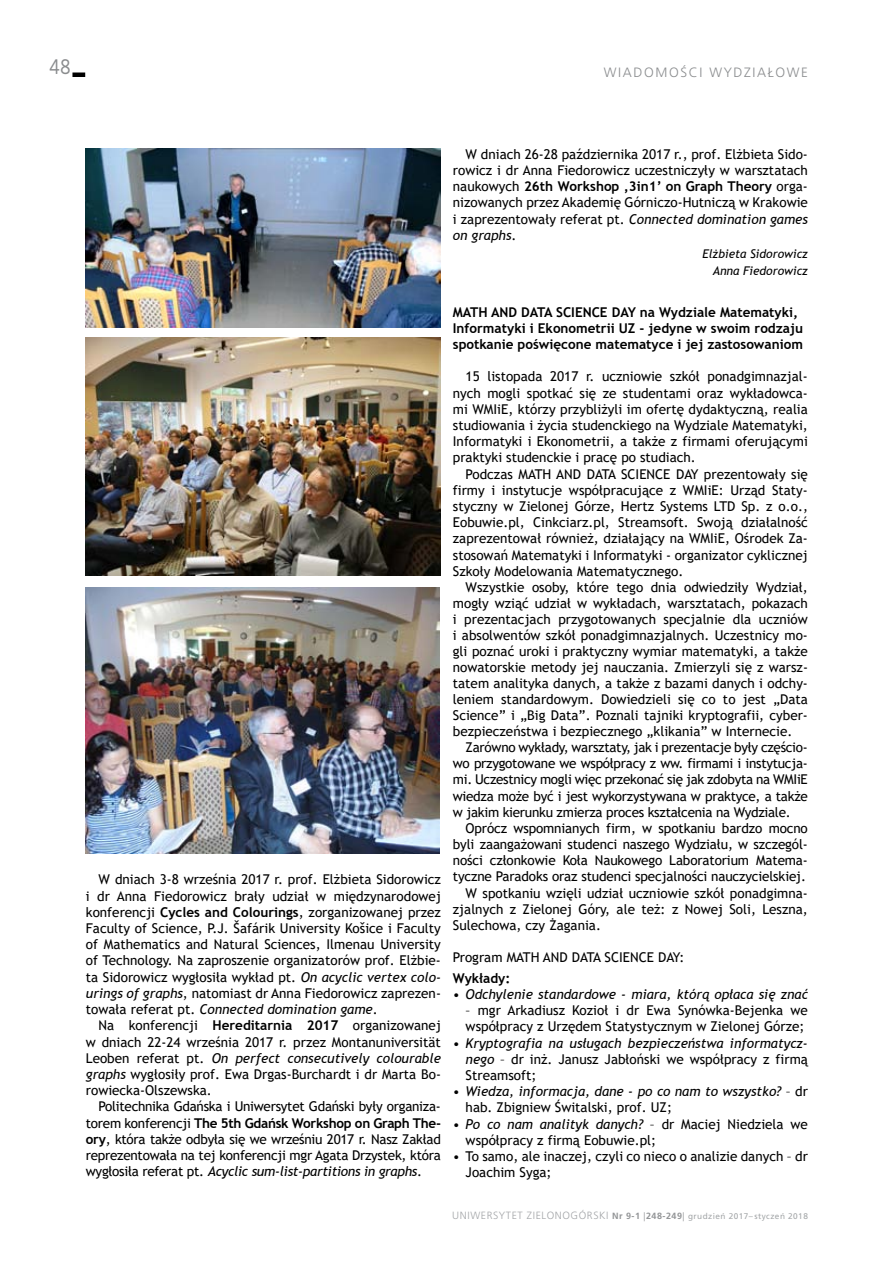
<style>
.page{position:relative;width:893px;height:1263px;background:#fff}
.page>*{position:absolute;margin:0;border:0;box-sizing:border-box;transform-origin:0 0}
.t1{font:21px "EFN Bureau OT";color:#8a8c8e}
.t2{font:13.5px/16.2px "Trebuchet MS";color:#000;text-align:justify}
.t3{font:700 13.5px/16.2px "Trebuchet MS";color:#000}
.t4{font:italic 13.5px/16.2px "Trebuchet MS";color:#000}
.t5{font:300 13.5px "Frutiger LT Pro";color:#8a8c8e}
.t6{font:italic 12px/17.7px "Trebuchet MS";color:#000;text-align:right}
.t7{font:300 10.5px "Frutiger LT Pro";letter-spacing:.055em;color:#a3a5a8}
.s1{font-weight:700}
.s2{font-style:italic}
.s3{font-style:normal}
.s4{font-weight:700;font-size:9px;color:#939597}
.s5{font-size:9px;color:#939597}
.s6{font-weight:400;font-size:8.25px;color:#a4a7a9}
</style>
<div class="page">
<div style="left:72px;top:72px;width:13px;height:5px;background:#000"></div>
<img style="left:85px;top:149px;width:355px;height:178px">
<img style="left:85px;top:588px;width:355px;height:266px">
<img style="left:85px;top:338px;width:356px;height:237px">
<h1 class="t1" style="left:49px;top:55px;width:23px">48</h1>
<p class="t5" style="left:604px;top:65px;width:11px">WIADOMOŚCIWYDZIAŁOWE</p>
<p class="t2" style="left:86px;top:871px;width:357px;text-indent:13px">W dniach 3-8 września 2017 r. prof. Elżbieta Sidorowicz i dr Anna Fiedorowicz brały udział w międzynarodowej konferencji <span class="s1">Cycles and Colourings</span>, zorganizowanej przez Faculty of Science, P.J. Šafárik University Košice i Faculty of Mathematics and Natural Sciences, Ilmenau University of Technology. Na zaproszenie organizatorów prof. Elżbie&shy;ta Sidorowicz wygłosiła wykład pt. <span class="s2">On acyclic vertex colo&shy;urings of graphs</span>, natomiast dr Anna Fiedorowicz zaprezen&shy;towała referat pt. <span class="s2">Connected domination game</span>.</p>
<p class="t2" style="left:86px;top:1017px;width:357px;text-indent:13px">Na konferencji <span class="s1">Hereditarnia 2017</span> organizowanej w dniach 22-24 września 2017 r. przez Montanuniversität Leoben referat pt. <span class="s2">On perfect consecutively colourable graphs</span> wygłosiły prof. Ewa Drgas-Burchardt i dr Marta Bo&shy;rowiecka-Olszewska.</p>
<p class="t2" style="left:86px;top:1098px;width:357px;text-indent:13px">Politechnika Gdańska i Uniwersytet Gdański były organiza&shy;torem konferencji <span class="s1">The 5th Gdańsk Workshop on Graph The&shy;ory</span>, która także odbyła się we wrześniu 2017 r. Nasz Zakład reprezentowała na tej konferencji mgr Agata Drzystek, która wygłosiła referat pt. <span class="s2">Acyclic sum-list-partitions in graphs</span>.</p>
<p class="t2" style="left:453px;top:146px;width:357px;text-indent:13px">W dniach 26-28 października 2017 r., prof. Elżbieta Sido&shy;rowicz i dr Anna Fiedorowicz uczestniczyły w warsztatach naukowych <span class="s1">26th Workshop ‚3in1’ on Graph Theory</span> orga&shy;nizowanych przez Akademię Górniczo-Hutniczą w Krakowie i zaprezentowały referat pt. <span class="s2">Connected domination games on graphs</span>.</p>
<p class="t6" style="left:702px;top:244px;width:107px">Elżbieta Sidorowicz<br>Anna Fiedorowicz</p>
<p class="t3" style="left:453px;top:304px;width:352px">MATH AND DATA SCIENCE DAY na Wydziale Matematyki,<br>Informatyki i Ekonometrii UZ - jedyne w swoim rodzaju spotkanie poświęcone matematyce i jej zastosowaniom</p>
<p class="t2" style="left:453px;top:368px;width:357px;text-indent:13px">15 listopada 2017 r. uczniowie szkół ponadgimnazjal&shy;nych mogli spotkać się ze studentami oraz wykładowca&shy;mi WMIiE, którzy przybliżyli im ofertę dydaktyczną, realia studiowania i życia studenckiego na Wydziale Matematyki, Informatyki i Ekonometrii, a także z firmami oferującymi praktyki studenckie i pracę po studiach.</p>
<p class="t2" style="left:453px;top:466px;width:357px;text-indent:13px">Podczas MATH AND DATA SCIENCE DAY prezentowały się firmy i instytucje współpracujące z WMIiE: Urząd Staty&shy;styczny w Zielonej Górze, Hertz Systems LTD Sp. z o.o., Eobuwie.pl, Cinkciarz.pl, Streamsoft. Swoją działalność zaprezentował również, działający na WMIiE, Ośrodek Za&shy;stosowań Matematyki i Informatyki - organizator cyklicznej Szkoły Modelowania Matematycznego.</p>
<p class="t2" style="left:453px;top:579px;width:357px;text-indent:13px">Wszystkie osoby, które tego dnia odwiedziły Wydział, mogły wziąć udział w wykładach, warsztatach, pokazach i prezentacjach przygotowanych specjalnie dla uczniów i absolwentów szkół ponadgimnazjalnych. Uczestnicy mo&shy;gli poznać uroki i praktyczny wymiar matematyki, a także nowatorskie metody jej nauczania. Zmierzyli się z warsz&shy;tatem analityka danych, a także z bazami danych i odchy&shy;leniem standardowym. Dowiedzieli się co to jest „Data Science” i „Big Data”. Poznali tajniki kryptografii, cyber&shy;bezpieczeństwa i bezpiecznego „klikania” w Internecie.</p>
<p class="t2" style="left:453px;top:739px;width:356px;text-indent:13px">Zarówno wykłady, warsztaty, jak i prezentacje były częścio&shy;wo przygotowane we współpracy z ww. firmami i instytucja&shy;mi. Uczestnicy mogli więc przekonać się jak zdobyta na WMIiE wiedza może być i jest wykorzystywana w praktyce, a także w jakim kierunku zmierza proces kształcenia na Wydziale.</p>
<p class="t2" style="left:466px;top:820px;width:344px">Oprócz wspomnianych firm, w spotkaniu bardzo mocno</p>
<p class="t2" style="left:453px;top:836px;width:356px">byli zaangażowani studenci naszego Wydziału, w szczegól-</p>
<p class="t2" style="left:453px;top:852px;width:356px">ności członkowie Koła Naukowego Laboratorium Matema-</p>
<p class="t2" style="left:453px;top:868px;width:355px">tyczne Paradoks oraz studenci specjalności nauczycielskiej.</p>
<p class="t2" style="left:466px;top:885px;width:344px">W spotkaniu wzięli udział uczniowie szkół ponadgimna-</p>
<p class="t2" style="left:453px;top:901px;width:356px">zjalnych z Zielonej Góry, ale też: z Nowej Soli, Leszna,</p>
<p class="t2" style="left:453px;top:917px;width:150px">Sulechowa, czy Żagania.</p>
<p class="t2" style="left:453px;top:949px;width:233px">Program MATH AND DATA SCIENCE DAY:</p>
<p class="t3" style="left:453px;top:970px;width:59px">Wykłady:</p>
<p class="t4" style="left:453px;top:986px;width:357px"><span class="s3">•</span> Odchylenie standardowe - miara, którą opłaca się znać</p>
<p class="t2" style="left:466px;top:1002px;width:344px">– mgr Arkadiusz Kozioł i dr Ewa Synówka-Bejenka we współpracy z Urzędem Statystycznym w Zielonej Górze;</p>
<p class="t2" style="left:466px;top:1035px;width:344px;text-indent:-13px">• <span class="s2">Kryptografia na usługach bezpieczeństwa informatycz&shy;nego</span> – dr inż. Janusz Jabłoński we współpracy z firmą Streamsoft;</p>
<p class="t4" style="left:466px;top:1083px;width:344px;text-indent:-13px"><span class="s3">•</span> Wiedza, informacja, dane - po co nam to wszystko? <span class="s3">– dr hab. Zbigniew Świtalski, prof. UZ;</span></p>
<p class="t2" style="left:466px;top:1116px;width:344px;text-indent:-13px">• <span class="s2">Po co nam analityk danych?</span> – dr Maciej Niedziela we współpracy z firmą Eobuwie.pl;</p>
<p class="t2" style="left:466px;top:1148px;width:344px;text-indent:-13px">• To samo, ale inaczej, czyli co nieco o analizie danych – dr<br>Joachim Syga;</p>
<p class="t7" style="left:452px;top:1209px;width:357px">UNIWERSYTET ZIELONOGÓRSKI <span class="s4">Nr 9-1</span> <span class="s5">|</span><span class="s4">248-249</span><span class="s5">|</span> <span class="s6">grudzień 2017–styczeń 2018</span></p>
</div>
